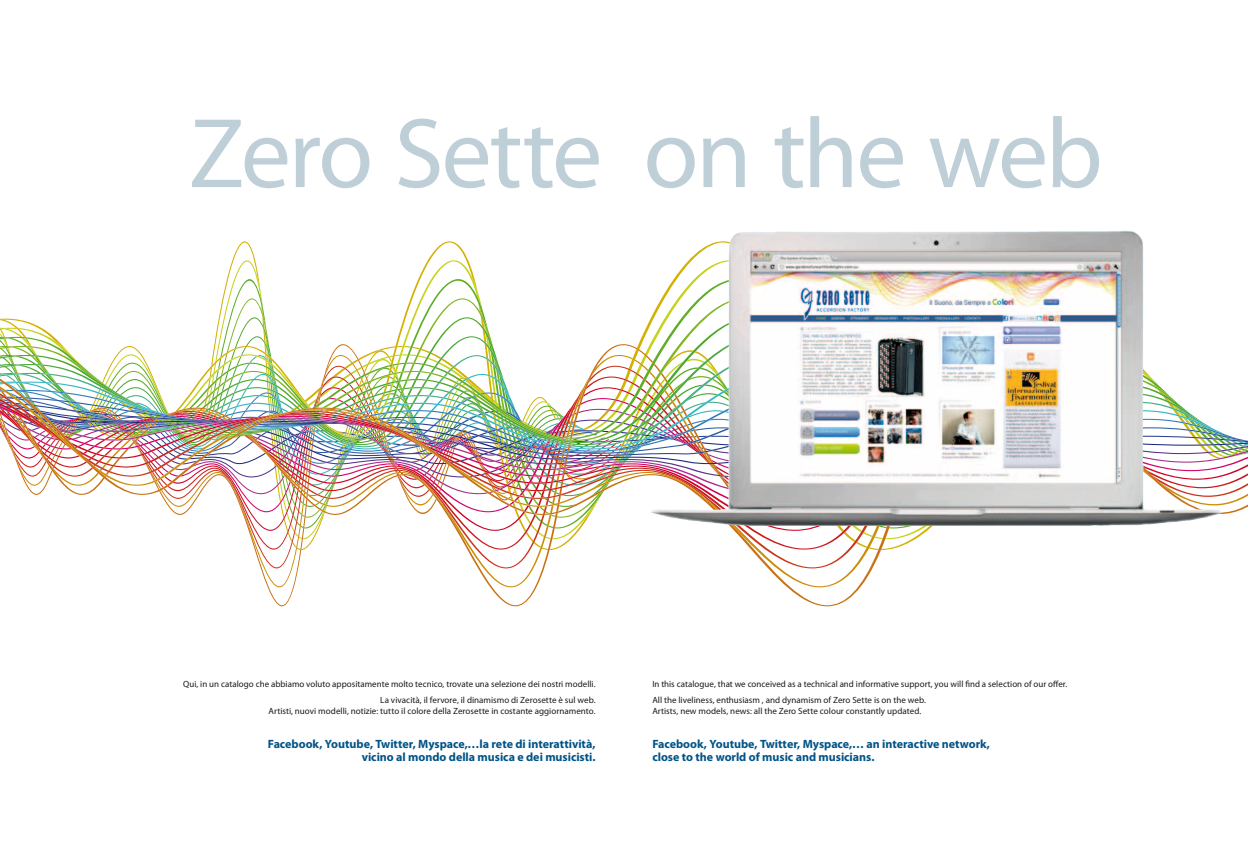
<style>
.page{position:relative;width:1248px;height:842px;background:#fff}
.page>*{position:absolute;margin:0;border:0;box-sizing:border-box;transform-origin:0 0}
.t1{font:100px "Myriad Pro";letter-spacing:-.025em;color:#bfcfd8}
.t2{font:700 12px/13px "Myriad Pro";letter-spacing:-.005em;color:#005387}
.t3{font:9px/16px "Myriad Pro";letter-spacing:.005em;color:#1a171c}
</style>
<div class="page">
<svg style="left:0;top:317px;width:650px;height:19px"></svg>
<img style="left:0;top:344px;width:1247px;height:262px">
<img style="left:650px;top:230px;width:571px;height:297px">
<h1 class="t1" style="left:189px;top:92px;width:915px">Zero Sette on the web</h1>
<p class="t3" style="left:183px;top:676px;width:414px;text-align:right">Qui, in un catalogo che abbiamo voluto appositamente molto tecnico, trovate una selezione dei nostri modelli.<br>La vivacità, il fervore, il dinamismo di Zerosette è sul web.</p>
<p class="t3" style="left:268px;top:703px;width:328px">Artisti, nuovi modelli, notizie: tutto il colore della Zerosette in costante aggiornamento.</p>
<h2 class="t2" style="left:268px;top:737px;width:329px;text-align:right">Facebook, Youtube, Twitter, Myspace,…la rete di interattività, vicino al mondo della musica e dei musicisti.</h2>
<p class="t3" style="left:652px;top:676px;width:416px">In this catalogue, that we conceived as a technical and informative support, you will find a selection of our offer.<br>All the liveliness, enthusiasm , and dynamism of Zero Sette is on the web.</p>
<p class="t3" style="left:652px;top:703px;width:270px">Artists, new models, news: all the Zero Sette colour constantly updated.</p>
<h2 class="t2" style="left:652px;top:737px;width:339px">Facebook, Youtube, Twitter, Myspace,… an interactive network, close to the world of music and musicians.</h2>
</div>
